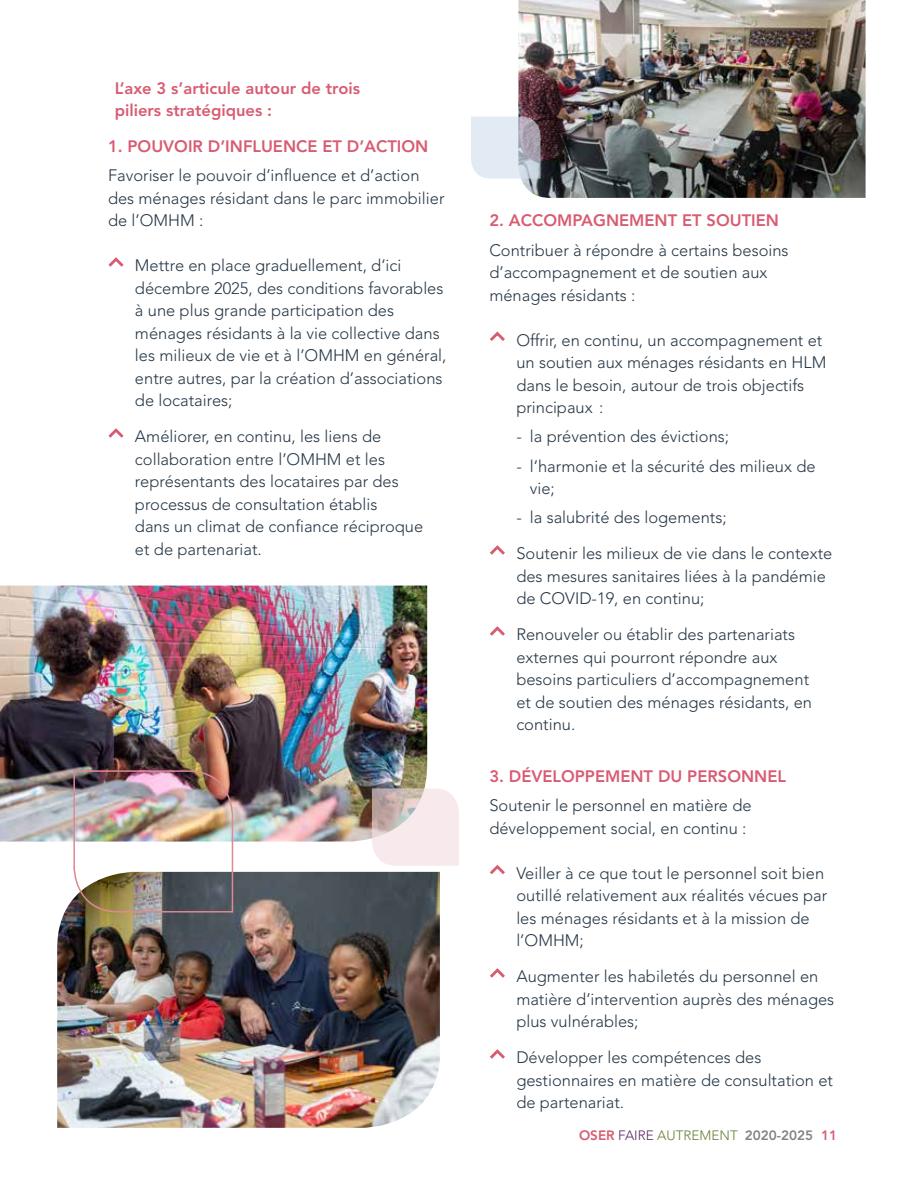
<style>
.page{position:relative;width:918px;height:1188px;background:#fff}
.page>*{position:absolute;margin:0;border:0;box-sizing:border-box;transform-origin:0 0}
.t1{font:300 16.5px/22.5px "Avenir";color:#263746}
.t2{font:800 16.5px/22.5px "Avenir";color:#d85c72}
.t3{font:300 13.5px "Avenir";color:#6a813b}
.s1{font-weight:800;color:#d85c72}
.s2{color:#592c5f}
.s3{font-weight:800;color:#818589}
</style>
<div class="page">
<img style="left:0;top:586px;width:427px;height:256px">
<img style="left:57px;top:872px;width:383px;height:256px">
<svg style="left:372px;top:788px;width:87px;height:78px;background:#eadbdb"></svg>
<img style="left:73px;top:770px;width:161px;height:143px">
<img style="left:518px;top:0;width:348px;height:198px">
<svg style="left:471px;top:117px;width:70px;height:62px;background:#d0d5df"></svg>
<svg style="left:108px;top:257px;width:16px;height:10px"></svg>
<svg style="left:108px;top:428px;width:16px;height:10px"></svg>
<svg style="left:490px;top:331px;width:15px;height:10px"></svg>
<svg style="left:490px;top:545px;width:15px;height:10px"></svg>
<svg style="left:490px;top:626px;width:15px;height:10px"></svg>
<svg style="left:490px;top:864px;width:15px;height:11px"></svg>
<svg style="left:490px;top:968px;width:15px;height:10px"></svg>
<svg style="left:490px;top:1049px;width:15px;height:10px"></svg>
<p class="t2" style="left:115px;top:77px;width:247px">L’axe 3 s’articule autour de trois piliers stratégiques :</p>
<p class="t2" style="left:108px;top:135px;width:322px">1. POUVOIR D’INFLUENCE ET D’ACTION</p>
<p class="t1" style="left:108px;top:164px;width:338px">Favoriser le pouvoir d’influence et d’action des ménages résidant dans le parc immobilier de l’OMHM :</p>
<p class="t1" style="left:135px;top:254px;width:313px">Mettre en place graduellement, d’ici décembre 2025, des conditions favorables à une plus grande participation des ménages résidants à la vie collective dans les milieux de vie et à l’OMHM en général, entre autres, par la création d’associations de locataires;</p>
<p class="t1" style="left:135px;top:425px;width:290px">Améliorer, en continu, les liens de collaboration entre l’OMHM et les représentants des locataires par des processus de consultation établis<br>dans un climat de confiance réciproque et de partenariat.</p>
<p class="t2" style="left:489px;top:209px;width:291px">2. ACCOMPAGNEMENT ET SOUTIEN</p>
<p class="t1" style="left:489px;top:239px;width:301px">Contribuer à répondre à certains besoins d’accompagnement et de soutien aux ménages résidants :</p>
<p class="t1" style="left:516px;top:329px;width:312px">Offrir, en continu, un accompagnement et un soutien aux ménages résidants en HLM dans le besoin, autour de trois objectifs principaux :</p>
<p class="t1" style="left:516px;top:425px;width:214px">- la prévention des évictions;</p>
<p class="t1" style="left:530px;top:455px;width:287px;text-indent:-13px">- l’harmonie et la sécurité des milieux de vie;</p>
<p class="t1" style="left:516px;top:500px;width:318px;line-height:36px">- la salubrité des logements;<br>Soutenir les milieux de vie dans le contexte</p>
<p class="t1" style="left:516px;top:565px;width:311px">des mesures sanitaires liées à la pandémie de COVID-19, en continu;</p>
<p class="t1" style="left:516px;top:623px;width:297px">Renouveler ou établir des partenariats externes qui pourront répondre aux besoins particuliers d’accompagnement et de soutien des ménages résidants, en continu.</p>
<p class="t2" style="left:489px;top:765px;width:298px">3. DÉVELOPPEMENT DU PERSONNEL</p>
<p class="t1" style="left:489px;top:794px;width:264px">Soutenir le personnel en matière de développement social, en continu :</p>
<p class="t1" style="left:516px;top:862px;width:312px">Veiller à ce que tout le personnel soit bien outillé relativement aux réalités vécues par les ménages résidants et à la mission de l’OMHM;</p>
<p class="t1" style="left:516px;top:965px;width:319px">Augmenter les habiletés du personnel en matière d’intervention auprès des ménages plus vulnérables;</p>
<p class="t1" style="left:516px;top:1046px;width:318px">Développer les compétences des gestionnaires en matière de consultation et de partenariat.</p>
<p class="t3" style="left:579px;top:1127px;width:259px"><span class="s1">OSER</span> <span class="s2">FAIRE</span> AUTREMENT <span class="s3">2020-2025</span> <span class="s1">11</span></p>
</div>
